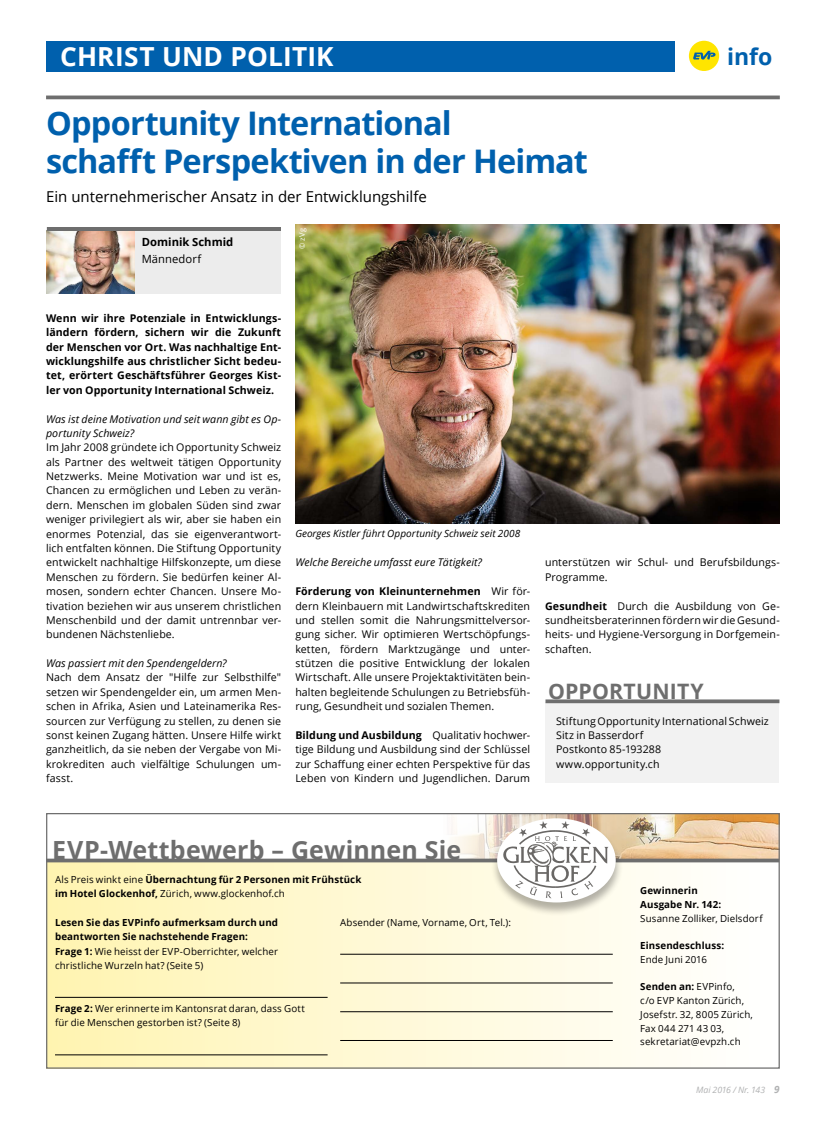
<style>
.page{position:relative;width:833px;height:1134px;background:#fff}
.page>*{position:absolute;margin:0;border:0;box-sizing:border-box;transform-origin:0 0}
.t1{font:700 32.5px/38.8px "Open Sans";letter-spacing:-.03em;color:#0060ad}
.t2{font:700 26.25px "Open Sans";letter-spacing:.005em;color:#fff}
.t3{font:700 25px "Open Sans";letter-spacing:.005em;color:#6e6e6e}
.t4{font:700 23px "Open Sans";color:#0060ad}
.t5{font:700 21.25px "Open Sans";letter-spacing:.01em;color:#6e6e6e}
.t6{font:15px "Open Sans";color:#000}
.t7{font:700 11.25px "Open Sans";color:#000}
.t8{font:11.25px "Open Sans";letter-spacing:.005em;color:#000}
.t9{font:10.62px/14.4px "Open Sans";letter-spacing:.01em;color:#000;text-align:justify}
.t10{font:700 10.62px/14.4px "Open Sans";letter-spacing:.005em;color:#000;text-align:justify}
.t11{font:italic 10.62px/14.4px "Open Sans";letter-spacing:.005em;color:#000}
.t12{font:italic 10px "Open Sans";color:#000}
.t13{font:700 9.75px/14.4px "Open Sans";letter-spacing:.01em;color:#000}
.t14{font:9.75px/13.8px "Open Sans";letter-spacing:.01em;color:#000}
.t15{font:italic 8.75px "Open Sans";color:#b1b2b3}
.t16{font:7.5px "Open Sans";color:#fff}
.s1{font-weight:700}
.s2{font-weight:400}
.s3{font-weight:700;font-size:10px}
</style>
<div class="page">
<div style="left:689px;top:41px;width:30px;height:30px;background:#ffe500;border-radius:50%"></div>
<svg style="left:693px;top:51px;width:22px;height:9px"></svg>
<div style="left:46px;top:41px;width:628px;height:30px;background:#0060ad"></div>
<img style="left:444px;top:815px;width:334px;height:44px">
<div style="left:46px;top:227px;width:234px;height:66px;background:#ececec"></div>
<img style="left:46px;top:231px;width:88px;height:62px">
<hr style="left:47px;top:227px;width:233px;height:4px;background:#6e6e6e">
<hr style="left:46px;top:96px;width:734px;height:3px;background:#6e6e6e">
<div style="left:545px;top:702px;width:234px;height:80px;background:#f2f2f2"></div>
<svg style="left:545px;top:699px;width:234px;height:4px"></svg>
<img style="left:295px;top:225px;width:485px;height:298px">
<div style="left:46px;top:861px;width:734px;height:208px;background:linear-gradient(to right,#fef3b1,#fff)"></div>
<hr style="left:55px;top:997px;width:272px;height:1px;background:#000">
<hr style="left:55px;top:1054px;width:272px;height:1px;background:#000">
<hr style="left:340px;top:954px;width:273px;height:1px;background:#000">
<hr style="left:340px;top:983px;width:273px;height:1px;background:#000">
<hr style="left:340px;top:1011px;width:273px;height:1px;background:#000">
<hr style="left:340px;top:1040px;width:273px;height:1px;background:#000">
<hr style="left:46px;top:859px;width:733px;height:3px;background:#6e6e6e">
<div style="left:46px;top:813px;width:734px;height:256px;border:1px solid #6e6e6e"></div>
<div style="left:491px;top:818px;width:132px;height:98px;background:#000;opacity:.3"></div>
<div style="left:497px;top:818px;width:119px;height:84px;background:#fff;border-radius:50%"></div>
<svg style="left:498px;top:821px;width:110px;height:77px"></svg>
<h2 class="t2" style="left:60px;top:38px;width:275px">CHRIST UND POLITIK</h2>
<h1 class="t1" style="left:46px;top:103px;width:543px">Opportunity International<br>schafft Perspektiven in der Heimat</h1>
<h3 class="t6" style="left:46px;top:186px;width:382px">Ein unternehmerischer Ansatz in der Entwicklungshilfe</h3>
<p class="t7" style="left:142px;top:234px;width:93px">Dominik Schmid</p>
<p class="t8" style="left:142px;top:251px;width:61px">Männedorf</p>
<p class="t16" style="left:297px;top:249px;width:22px;rotate:-90deg">© zVg</p>
<h3 class="t4" style="left:727px;top:40px;width:47px">info</h3>
<p class="t10" style="left:46px;top:311px;width:237px">Wenn wir ihre Potenziale in Entwicklungs&shy;ländern fördern, sichern wir die Zukunft der Menschen vor Ort. Was nachhaltige Ent&shy;wicklungshilfe aus christlicher Sicht bedeu&shy;tet, erörtert Geschäftsführer Georges Kist&shy;ler von Opportunity International Schweiz.</p>
<p class="t11" style="left:46px;top:411px;width:237px">Was ist deine Motivation und seit wann gibt es Op&shy;portunity Schweiz?</p>
<p class="t9" style="left:46px;top:440px;width:237px">Im Jahr 2008 gründete ich Opportunity Schweiz als Partner des weltweit tätigen Opportunity Netzwerks. Meine Motivation war und ist es, Chancen zu ermöglichen und Leben zu verän&shy;dern. Menschen im globalen Süden sind zwar weniger privilegiert als wir, aber sie haben ein enormes Potenzial, das sie eigenverantwort&shy;lich entfalten können. Die Stiftung Opportunity entwickelt nachhaltige Hilfskonzepte, um diese Menschen zu fördern. Sie bedürfen keiner Al&shy;mosen, sondern echter Chancen. Unsere Mo&shy;tivation beziehen wir aus unserem christlichen Menschenbild und der damit untrennbar ver&shy;bundenen Nächstenliebe.</p>
<p class="t11" style="left:46px;top:656px;width:182px">Was passiert mit den Spendengeldern?</p>
<p class="t9" style="left:46px;top:670px;width:237px">Nach dem Ansatz der "Hilfe zur Selbsthilfe" setzen wir Spendengelder ein, um armen Men&shy;schen in Afrika, Asien und Lateinamerika Res&shy;sourcen zur Verfügung zu stellen, zu denen sie sonst keinen Zugang hätten. Unsere Hilfe wirkt ganzheitlich, da sie neben der Vergabe von Mi&shy;krokrediten auch vielfältige Schulungen um&shy;fasst.</p>
<p class="t12" style="left:295px;top:527px;width:226px">Georges Kistler führt Opportunity Schweiz seit 2008</p>
<p class="t11" style="left:295px;top:555px;width:188px">Welche Bereiche umfasst eure Tätigkeit?</p>
<p class="t9" style="left:295px;top:584px;width:236px"><span class="s1">Förderung von Kleinunternehmen</span> Wir för&shy;dern Kleinbauern mit Landwirtschaftskrediten und stellen somit die Nahrungsmittelversor&shy;gung sicher. Wir optimieren Wertschöpfungs&shy;ketten, fördern Marktzugänge und unter&shy;stützen die positive Entwicklung der lokalen Wirtschaft. Alle unsere Projektaktivitäten bein&shy;halten begleitende Schulungen zu Betriebsfüh&shy;rung, Gesundheit und sozialen Themen.</p>
<p class="t9" style="left:295px;top:727px;width:236px"><span class="s1">Bildung und Ausbildung</span> Qualitativ hochwer&shy;tige Bildung und Ausbildung sind der Schlüssel zur Schaffung einer echten Perspektive für das Leben von Kindern und Jugendlichen. Darum</p>
<p class="t9" style="left:545px;top:555px;width:236px">unterstützen wir Schul- und Berufsbildungs-<br>Programme.</p>
<p class="t9" style="left:545px;top:598px;width:236px"><span class="s1">Gesundheit</span> Durch die Ausbildung von Ge&shy;sundheitsberaterinnen fördern wir die Gesund&shy;heits- und Hygiene-Versorgung in Dorfgemein&shy;schaften.</p>
<h3 class="t5" style="left:548px;top:677px;width:157px">OPPORTUNITY</h3>
<p class="t9" style="left:556px;top:713px;width:214px;text-align:left">Stiftung Opportunity International Schweiz<br>Sitz in Basserdorf<br>Postkonto 85-193288<br>www.opportunity.ch</p>
<h3 class="t3" style="left:52px;top:832px;width:410px">EVP-Wettbewerb – Gewinnen Sie</h3>
<p class="t13" style="left:55px;top:872px;width:308px"><span class="s2">Als Preis winkt eine</span> Übernachtung für 2 Personen mit Frühstück im Hotel Glockenhof, <span class="s2">Zürich, www.glockenhof.ch</span></p>
<p class="t13" style="left:55px;top:915px;width:225px">Lesen Sie das EVPinfo aufmerksam durch und beantworten Sie nachstehende Fragen:<br>Frage 1: <span class="s2">Wie heisst der EVP-Oberrichter, welcher christliche Wurzeln hat? (Seite 5)</span></p>
<p class="t14" style="left:55px;top:1001px;width:251px;line-height:14.4px"><span class="s1">Frage 2:</span> Wer erinnerte im Kantonsrat daran, dass Gott für die Menschen gestorben ist? (Seite 8)</p>
<p class="t14" style="left:340px;top:915px;width:172px">Absender (Name, Vorname, Ort, Tel.):</p>
<p class="t13" style="left:640px;top:883px;width:83px;line-height:13.8px">Gewinnerin<br>Ausgabe Nr. 142:</p>
<p class="t14" style="left:640px;top:911px;width:124px">Susanne Zolliker, Dielsdorf</p>
<p class="t13" style="left:640px;top:938px;width:85px">Einsendeschluss:</p>
<p class="t14" style="left:640px;top:952px;width:68px">Ende Juni 2016</p>
<p class="t14" style="left:640px;top:980px;width:114px"><span class="s1">Senden an:</span> EVPinfo,<br>c/o EVP Kanton Zürich,<br>Josefstr. 32, 8005 Zürich,<br>Fax 044 271 43 03, sekretariat@evpzh.ch</p>
<p class="t15" style="left:696px;top:1084px;width:85px">Mai 2016 / Nr. 143 <span class="s3">9</span></p>
</div>
